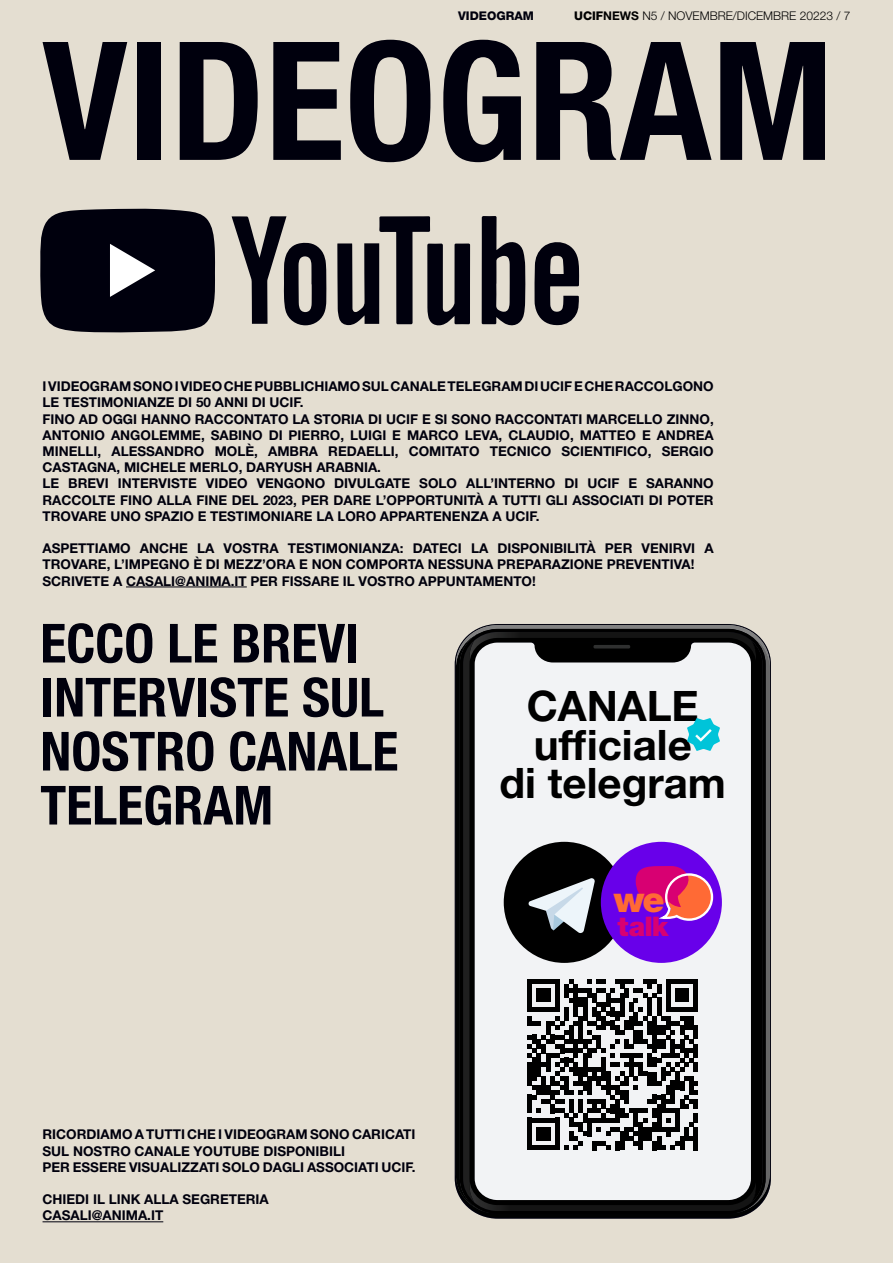
<style>
.page{position:relative;width:893px;height:1263px;background:#e4ded1}
.page>*{position:absolute;margin:0;border:0;box-sizing:border-box;transform-origin:0 0}
.t1{font:700 condensed 165px "Helvetica Neue LT Std";color:#00000d}
.t2{font:700 condensed 54px/54px "Helvetica Neue LT Std";color:#00000d}
.t3{font:700 42px/38.5px "Helvetica Neue LT Std";color:#000;text-align:center}
.t4{font:900 35.1px "Helvetica Neue LT Std";color:#ff6a35}
.t5{font:900 27px "Helvetica Neue LT Std";color:#d80072}
.t6{font:700 13.5px/16.2px "Helvetica Neue LT Std";color:#00000d}
.t7{font:300 12px "Helvetica Neue LT Std";color:#000}
.t8{font:800 12px "Helvetica Neue LT Std";color:#00000d}
.s1{font-weight:800}
.s2{font-weight:700}
</style>
<div class="page">
<hr style="left:126px;top:587px;width:121px;height:1px;background:#00000d">
<hr style="left:43px;top:1221px;width:120px;height:1px;background:#00000d">
<svg style="left:40px;top:208px;width:175px;height:125px;background:#1f1f29"></svg>
<svg style="left:232px;top:216px;width:94px;height:109px"></svg>
<svg style="left:482px;top:216px;width:43px;height:110px"></svg>
<svg style="left:534px;top:242px;width:45px;height:84px"></svg>
<svg style="left:337px;top:216px;width:133px;height:110px"></svg>
<svg style="left:456px;top:625px;width:314px;height:592px;background:#a29ca8"></svg>
<p class="t8" style="left:458px;top:9px;width:77px">VIDEOGRAM</p>
<p class="t7" style="left:574px;top:9px;width:278px"><span class="s1">UCIF</span><span class="s2">NEWS</span> N5 / NOVEMBRE/DICEMBRE 20223 / 7</p>
<h1 class="t1" style="left:42px;top:1px;width:793px">VIDEOGRAM</h1>
<p class="t6" style="left:43px;top:378px;width:673px">I VIDEOGRAM SONO I VIDEO CHE PUBBLICHIAMO SUL CANALE TELEGRAM DI UCIF E CHE RACCOLGONO LE TESTIMONIANZE DI 50 ANNI DI UCIF.<br>FINO AD OGGI HANNO RACCONTATO LA STORIA DI UCIF E SI SONO RACCONTATI MARCELLO ZINNO, ANTONIO ANGOLEMME, SABINO DI PIERRO, LUIGI E MARCO LEVA, CLAUDIO, MATTEO E ANDREA MINELLI, ALESSANDRO MOLÈ, AMBRA REDAELLI, COMITATO TECNICO SCIENTIFICO, SERGIO CASTAGNA, MICHELE MERLO, DARYUSH ARABNIA.<br>LE BREVI INTERVISTE VIDEO VENGONO DIVULGATE SOLO ALL’INTERNO DI UCIF E SARANNO RACCOLTE FINO ALLA FINE DEL 2023, PER DARE L’OPPORTUNITÀ A TUTTI GLI ASSOCIATI DI POTER TROVARE UNO SPAZIO E TESTIMONIARE LA LORO APPARTENENZA A UCIF.</p>
<p class="t6" style="left:43px;top:540px;width:673px">ASPETTIAMO ANCHE LA VOSTRA TESTIMONIANZA: DATECI LA DISPONIBILITÀ PER VENIRVI A<br>TROVARE, L’IMPEGNO È DI MEZZ’ORA E NON COMPORTA NESSUNA PREPARAZIONE PREVENTIVA!<br>SCRIVETE A CASALI@ANIMA.IT PER FISSARE IL VOSTRO APPUNTAMENTO!</p>
<h2 class="t2" style="left:40px;top:616px;width:360px">ECCO LE BREVI<br>INTERVISTE SUL<br>NOSTRO CANALE<br>TELEGRAM</h2>
<p class="t6" style="left:43px;top:1126px;width:374px">RICORDIAMO A TUTTI CHE I VIDEOGRAM SONO CARICATI<br>SUL NOSTRO CANALE YOUTUBE DISPONIBILI<br>PER ESSERE VISUALIZZATI SOLO DAGLI ASSOCIATI UCIF.</p>
<p class="t6" style="left:43px;top:1191px;width:228px">CHIEDI IL LINK ALLA SEGRETERIA<br>CASALI@ANIMA.IT</p>
<h3 class="t3" style="left:500px;top:686px;width:228px">CANALE ufficiale<br>di telegram</h3>
<h3 class="t4" style="left:614px;top:878px;width:52px">we</h3>
<h3 class="t5" style="left:617px;top:910px;width:52px">talk</h3>
</div>
